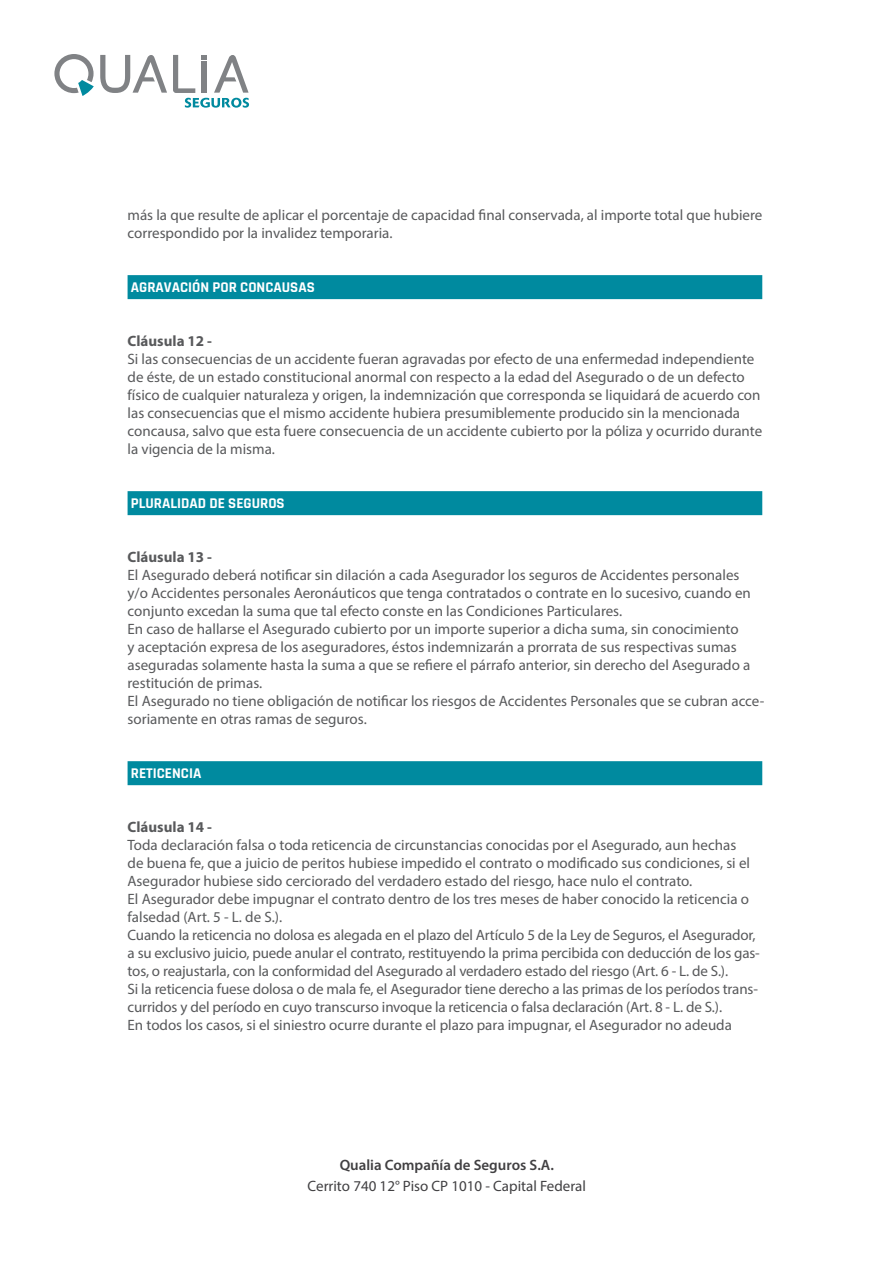
<style>
.page{position:relative;width:893px;height:1263px;background:#fff}
.page>*{position:absolute;margin:0;border:0;box-sizing:border-box;transform-origin:0 0}
.t1{font:15px/18px "Myriad Pro";color:#58595b}
.t2{font:700 15px "Rajdhani";color:#fff}
.t3{font:15px "Myriad Pro";color:#414042}
.t4{font:700 15px "Myriad Pro";color:#58595b}
.t5{font:600 15px "Myriad Pro";color:#414042}
</style>
<div class="page">
<svg style="left:100px;top:55px;width:67px;height:38px"></svg>
<svg style="left:173px;top:55px;width:76px;height:53px"></svg>
<svg style="left:54px;top:54px;width:40px;height:42px"></svg>
<div style="left:128px;top:275px;width:634px;height:24px;background:#008a9f"></div>
<div style="left:128px;top:491px;width:634px;height:24px;background:#008a9f"></div>
<div style="left:128px;top:761px;width:634px;height:24px;background:#008a9f"></div>
<p class="t1" style="left:128px;top:205px;width:636px">más la que resulte de aplicar el porcentaje de capacidad final conservada, al importe total que hubiere correspondido por la invalidez temporaria.</p>
<p class="t2" style="left:131px;top:278px;width:185px">AGRAVACIÓN POR CONCAUSAS</p>
<p class="t4" style="left:128px;top:332px;width:86px">Cláusula 12 -</p>
<p class="t1" style="left:128px;top:349px;width:636px">Si las consecuencias de un accidente fueran agravadas por efecto de una enfermedad independiente de éste, de un estado constitucional anormal con respecto a la edad del Asegurado o de un defecto físico de cualquier naturaleza y origen, la indemnización que corresponda se liquidará de acuerdo con las consecuencias que el mismo accidente hubiera presumiblemente producido sin la mencionada concausa, salvo que esta fuere consecuencia de un accidente cubierto por la póliza y ocurrido durante la vigencia de la misma.</p>
<p class="t2" style="left:131px;top:494px;width:155px">PLURALIDAD DE SEGUROS</p>
<p class="t4" style="left:128px;top:548px;width:86px">Cláusula 13 -</p>
<p class="t1" style="left:128px;top:565px;width:638px">El Asegurado deberá notificar sin dilación a cada Asegurador los seguros de Accidentes personales<br>y/o Accidentes personales Aeronáuticos que tenga contratados o contrate en lo sucesivo, cuando en conjunto excedan la suma que tal efecto conste en las Condiciones Particulares.<br>En caso de hallarse el Asegurado cubierto por un importe superior a dicha suma, sin conocimiento<br>y aceptación expresa de los aseguradores, éstos indemnizarán a prorrata de sus respectivas sumas aseguradas solamente hasta la suma a que se refiere el párrafo anterior, sin derecho del Asegurado a restitución de primas.<br>El Asegurado no tiene obligación de notificar los riesgos de Accidentes Personales que se cubran acce&shy;soriamente en otras ramas de seguros.</p>
<p class="t2" style="left:131px;top:764px;width:72px">RETICENCIA</p>
<p class="t4" style="left:128px;top:818px;width:86px">Cláusula 14 -</p>
<p class="t1" style="left:128px;top:835px;width:634px">Toda declaración falsa o toda reticencia de circunstancias conocidas por el Asegurado, aun hechas<br>de buena fe, que a juicio de peritos hubiese impedido el contrato o modificado sus condiciones, si el Asegurador hubiese sido cerciorado del verdadero estado del riesgo, hace nulo el contrato.<br>El Asegurador debe impugnar el contrato dentro de los tres meses de haber conocido la reticencia o falsedad (Art. 5 - L. de S.).<br>Cuando la reticencia no dolosa es alegada en el plazo del Artículo 5 de la Ley de Seguros, el Asegurador, a su exclusivo juicio, puede anular el contrato, restituyendo la prima percibida con deducción de los gas&shy;tos, o reajustarla, con la conformidad del Asegurado al verdadero estado del riesgo (Art. 6 - L. de S.).<br>Si la reticencia fuese dolosa o de mala fe, el Asegurador tiene derecho a las primas de los períodos trans&shy;curridos y del período en cuyo transcurso invoque la reticencia o falsa declaración (Art. 8 - L. de S.).<br>En todos los casos, si el siniestro ocurre durante el plazo para impugnar, el Asegurador no adeuda</p>
<p class="t5" style="left:340px;top:1157px;width:216px">Qualia Compañía de Seguros S.A.</p>
<p class="t3" style="left:308px;top:1177px;width:280px">Cerrito 740 12° Piso CP 1010 - Capital Federal</p>
</div>
